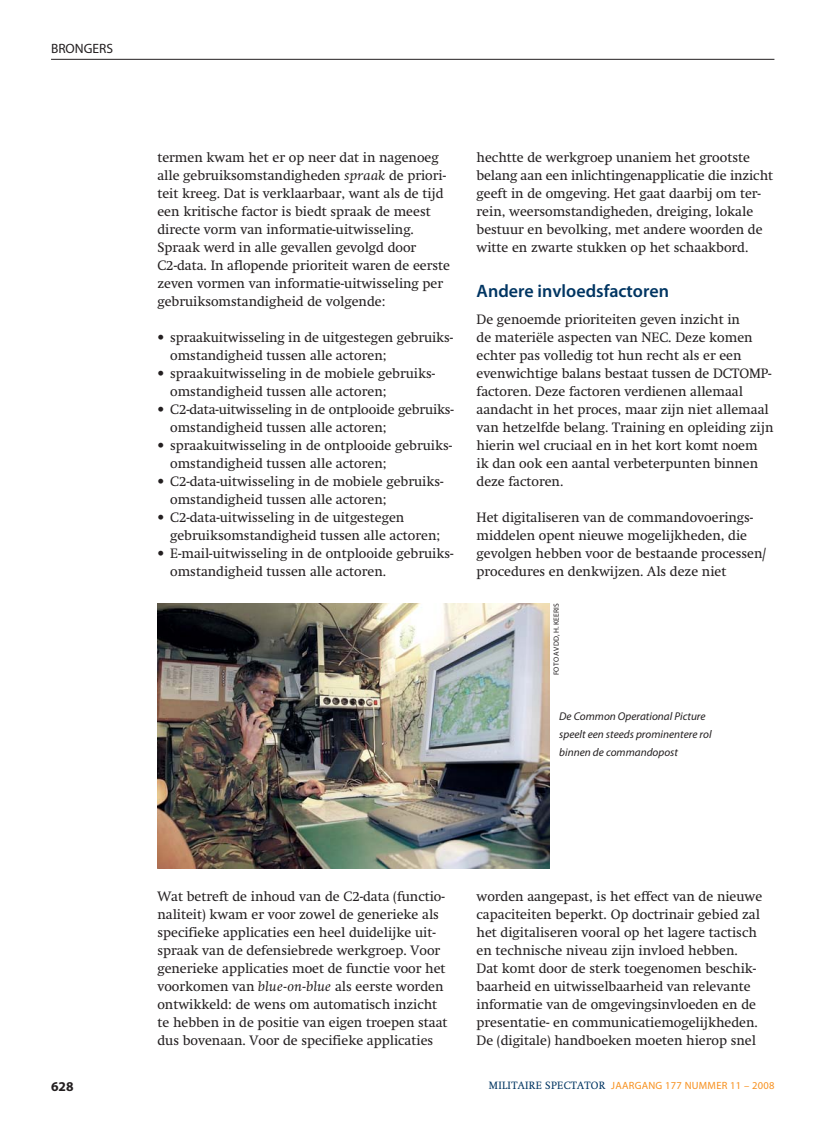
<style>
.page{position:relative;width:817px;height:1136px;background:#fff}
.page>*{position:absolute;margin:0;border:0;box-sizing:border-box;transform-origin:0 0}
.t1{font:600 18px "Myriad Pro";color:#003562}
.t2{font:13.5px/18px "Swift";color:#231f20}
.t3{font:13.5px "Myriad Pro";color:#231f20}
.t4{font:700 13.5px "Myriad Pro";color:#231f20}
.t5{font:italic 11.25px/18px "Myriad Pro";color:#231f20}
.t6{font:10.5px "Myriad Pro";letter-spacing:.025em;color:#f7901e}
.t7{font:7.5px "Myriad Pro";letter-spacing:.02em;color:#231f20}
.s1{font-style:italic}
.s2{font-family:"Swift";color:#003562}
</style>
<div class="page">
<hr style="left:51px;top:59px;width:723px;height:1px;background:#231f20">
<img style="left:157px;top:603px;width:392px;height:265px">
<p class="t3" style="left:51px;top:43px;width:64px">BRONGERS</p>
<p class="t2" style="left:157px;top:150px;width:294px">termen kwam het er op neer dat in nagenoeg alle gebruiksomstandigheden <span class="s1">spraak</span> de priori&shy;teit kreeg. Dat is verklaarbaar, want als de tijd een kritische factor is biedt spraak de meest directe vorm van informatie-uitwisseling.<br>Spraak werd in alle gevallen gevolgd door C2-data. In aflopende prioriteit waren de eerste zeven vormen van informatie-uitwisseling per gebruiksomstandigheid de volgende:</p>
<p class="t2" style="left:170px;top:330px;width:284px;text-indent:-13px">• spraakuitwisseling in de uitgestegen gebruiks&shy;omstandigheid tussen alle actoren;</p>
<p class="t2" style="left:170px;top:366px;width:266px;text-indent:-13px">• spraakuitwisseling in de mobiele gebruiks&shy;omstandigheid tussen alle actoren;</p>
<p class="t2" style="left:170px;top:402px;width:285px;text-indent:-13px">• C2-data-uitwisseling in de ontplooide gebruiks&shy;omstandigheid tussen alle actoren;</p>
<p class="t2" style="left:170px;top:438px;width:283px;text-indent:-13px">• spraakuitwisseling in de ontplooide gebruiks&shy;omstandigheid tussen alle actoren;</p>
<p class="t2" style="left:170px;top:474px;width:275px;text-indent:-13px">• C2-data-uitwisseling in de mobiele gebruiks&shy;omstandigheid tussen alle actoren;</p>
<p class="t2" style="left:170px;top:510px;width:271px;text-indent:-13px">• C2-data-uitwisseling in de uitgestegen gebruiksomstandigheid tussen alle actoren;</p>
<p class="t2" style="left:170px;top:546px;width:285px;text-indent:-13px">• E-mail-uitwisseling in de ontplooide gebruiks&shy;omstandigheid tussen alle actoren.</p>
<p class="t2" style="left:476px;top:150px;width:298px">hechtte de werkgroep unaniem het grootste belang aan een inlichtingenapplicatie die inzicht geeft in de omgeving. Het gaat daarbij om ter&shy;rein, weersomstandigheden, dreiging, lokale bestuur en bevolking, met andere woorden de witte en zwarte stukken op het schaakbord.</p>
<h1 class="t1" style="left:476px;top:284px;width:194px">Andere invloedsfactoren</h1>
<p class="t2" style="left:476px;top:312px;width:298px">De genoemde prioriteiten geven inzicht in<br>de materiële aspecten van NEC. Deze komen echter pas volledig tot hun recht als er een evenwichtige balans bestaat tussen de DCTOMP&shy;factoren. Deze factoren verdienen allemaal aandacht in het proces, maar zijn niet allemaal van hetzelfde belang. Training en opleiding zijn hierin wel cruciaal en in het kort komt noem<br>ik dan ook een aantal verbeterpunten binnen deze factoren.</p>
<p class="t2" style="left:476px;top:510px;width:291px">Het digitaliseren van de commandovoerings&shy;middelen opent nieuwe mogelijkheden, die gevolgen hebben voor de bestaande processen/ procedures en denkwijzen. Als deze niet</p>
<p class="t7" style="left:553px;top:675px;width:74px;rotate:-90deg">FOTO AVDD, H. KEERIS</p>
<p class="t5" style="left:559px;top:708px;width:154px">De Common Operational Picture speelt een steeds prominentere rol binnen de commandopost</p>
<p class="t2" style="left:157px;top:888px;width:291px">Wat betreft de inhoud van de C2-data (functio&shy;naliteit) kwam er voor zowel de generieke als specifieke applicaties een heel duidelijke uit&shy;spraak van de defensiebrede werkgroep. Voor generieke applicaties moet de functie voor het voorkomen van <span class="s1">blue-on-blue</span> als eerste worden ontwikkeld: de wens om automatisch inzicht te hebben in de positie van eigen troepen staat dus bovenaan. Voor de specifieke applicaties</p>
<p class="t2" style="left:476px;top:888px;width:287px">worden aangepast, is het effect van de nieuwe capaciteiten beperkt. Op doctrinair gebied zal het digitaliseren vooral op het lagere tactisch en technische niveau zijn invloed hebben.<br>Dat komt door de sterk toegenomen beschik&shy;baarheid en uitwisselbaarheid van relevante informatie van de omgevingsinvloeden en de presentatie- en communicatiemogelijkheden.<br>De (digitale) handboeken moeten hierop snel</p>
<p class="t4" style="left:51px;top:1081px;width:24px">628</p>
<p class="t6" style="left:489px;top:1080px;width:287px"><span class="s2">MILITAIRE SPECTATOR</span> JAARGANG 177 NUMMER 11 – 2008</p>
</div>
